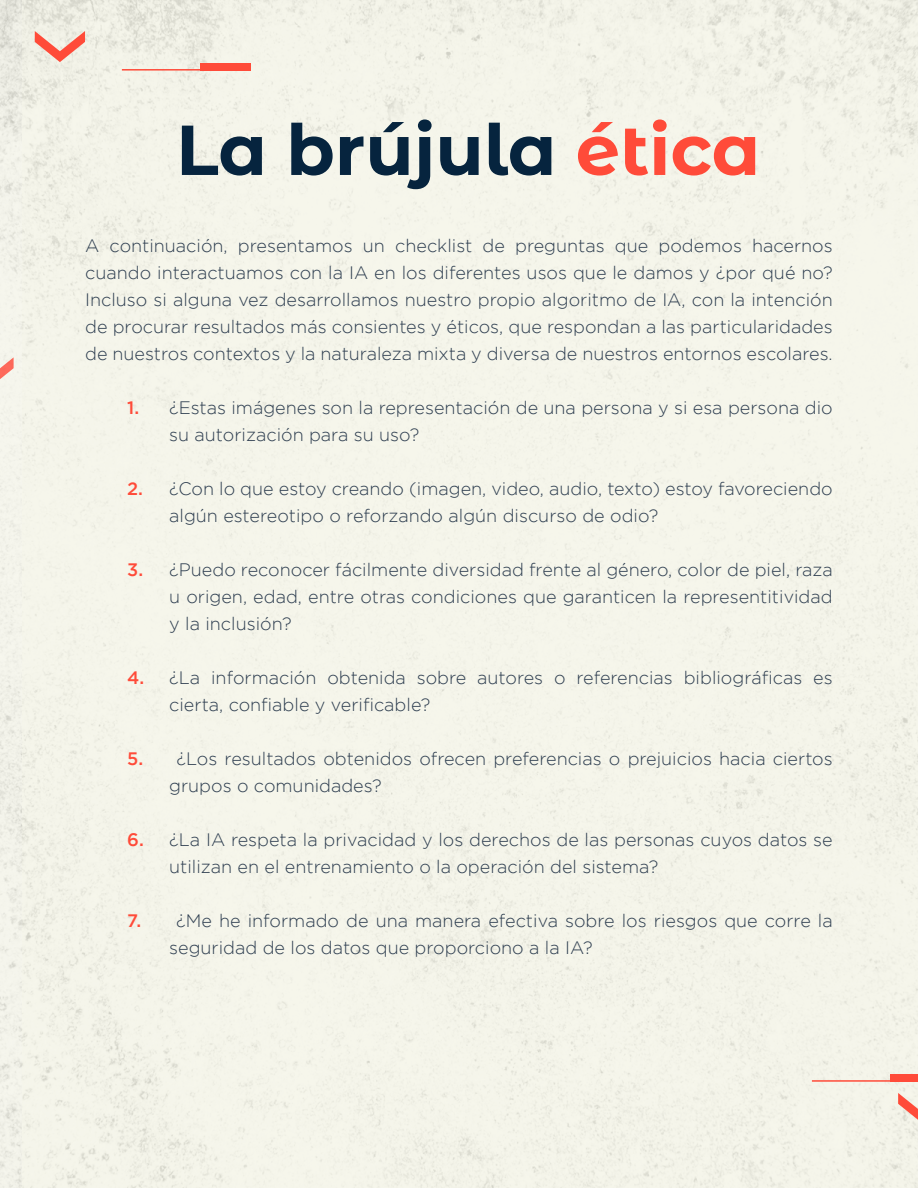
<style>
.page{position:relative;width:918px;height:1188px;background:#f5f5ea}
.page>*{position:absolute;margin:0;border:0;box-sizing:border-box;transform-origin:0 0}
.t1{font:700 72px "Aaux Next";color:#ff4b39}
.t2{font:700 70.5px "Montserrat Alternates";color:#06243e}
.t3{font:300 18px/27px "Gotham";color:#2e3e50}
.s1{color:#ff4b39}
.s2{font-weight:500;color:#ff4b39}
</style>
<div class="page">
<hr style="left:122px;top:69px;width:119px;height:2px;background:#ff4b39">
<div style="left:201px;top:63px;width:50px;height:8px;background:#ff4b39"></div>
<hr style="left:812px;top:1080px;width:106px;height:2px;background:#ff4b39">
<div style="left:891px;top:1075px;width:27px;height:7px;background:#ff4b39"></div>
<h1 class="t1" style="left:111px;top:27px;width:40px;rotate:90deg">&gt;</h1>
<h2 class="t2" style="left:176px;top:99px;width:586px">La brújula <span class="s1">ética</span></h2>
<p class="t3" style="left:85px;top:232px;width:749px;text-align:justify">A continuación, presentamos un checklist de preguntas que podemos hacernos cuando interactuamos con la IA en los diferentes usos que le damos y ¿por qué no?<br>Incluso si alguna vez desarrollamos nuestro propio algoritmo de IA, con la intención de procurar resultados más consientes y éticos, que respondan a las particularidades de nuestros contextos y la naturaleza mixta y diversa de nuestros entornos escolares.</p>
<p class="t3" style="left:169px;top:394px;width:665px;text-indent:-42px"><span class="s2">1.</span> ¿Estas imágenes son la representación de una persona y si esa persona dio su autorización para su uso?</p>
<p class="t3" style="left:169px;top:475px;width:665px;text-indent:-42px"><span class="s2">2.</span> ¿Con lo que estoy creando (imagen, video, audio, texto) estoy favoreciendo algún estereotipo o reforzando algún discurso de odio?</p>
<p class="t3" style="left:169px;top:556px;width:665px;text-align:justify;text-indent:-42px"><span class="s2">3.</span> ¿Puedo reconocer fácilmente diversidad frente al género, color de piel, raza u origen, edad, entre otras condiciones que garanticen la representitividad y la inclusión?</p>
<p class="t3" style="left:169px;top:664px;width:665px;text-indent:-42px"><span class="s2">4.</span> ¿La información obtenida sobre autores o referencias bibliográficas es cierta, confiable y verificable?</p>
<p class="t3" style="left:169px;top:745px;width:665px;text-indent:-42px"><span class="s2">5.</span> ¿Los resultados obtenidos ofrecen preferencias o prejuicios hacia ciertos grupos o comunidades?</p>
<p class="t3" style="left:169px;top:826px;width:665px;text-indent:-42px"><span class="s2">6.</span> ¿La IA respeta la privacidad y los derechos de las personas cuyos datos se utilizan en el entrenamiento o la operación del sistema?</p>
<p class="t3" style="left:169px;top:907px;width:665px;text-indent:-42px"><span class="s2">7.</span> ¿Me he informado de una manera efectiva sobre los riesgos que corre la seguridad de los datos que proporciono a la IA?</p>
</div>
